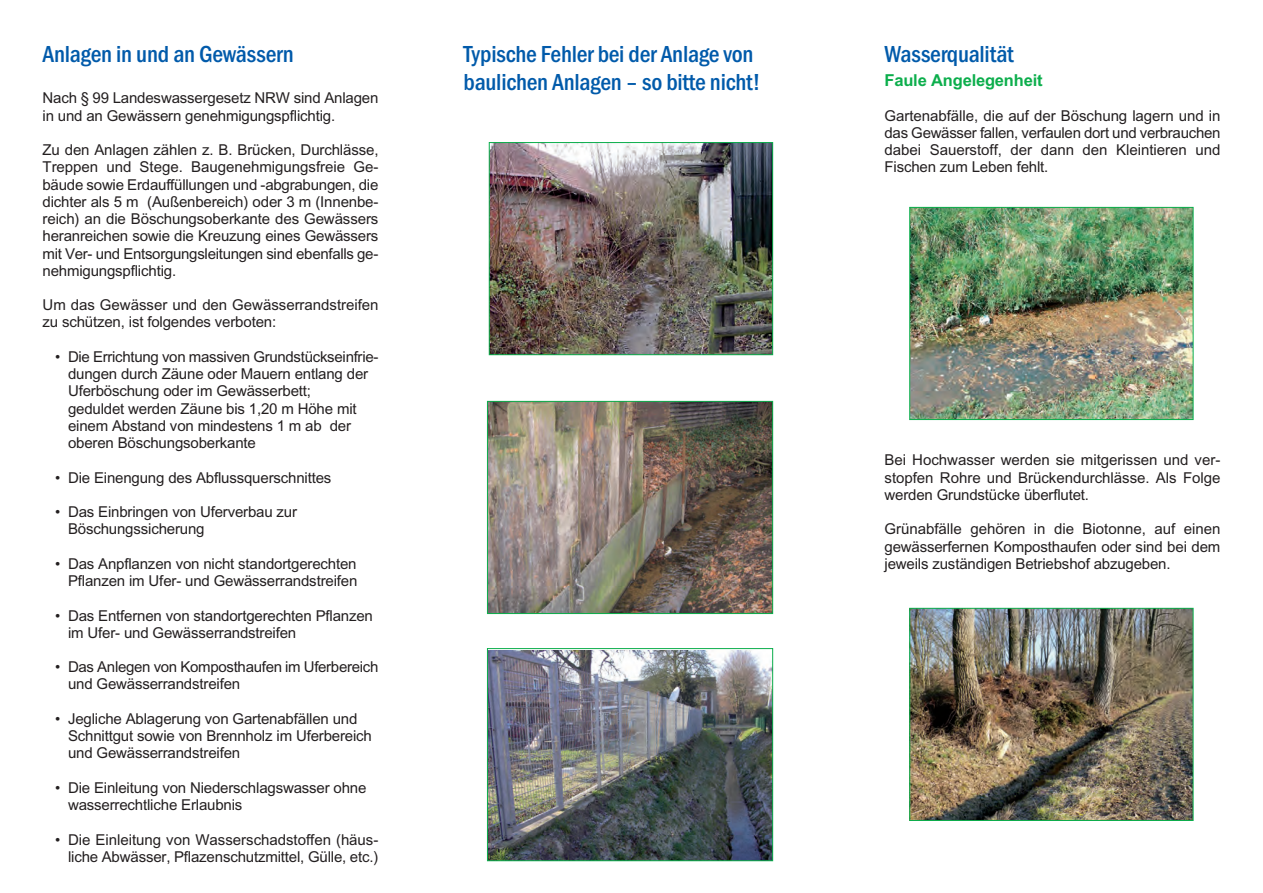
<style>
.page{position:relative;width:1263px;height:893px;background:#fff}
.page>*{position:absolute;margin:0;border:0;box-sizing:border-box;transform-origin:0 0}
.t1{font:500 condensed 24px/28.8px "Franklin Gothic";letter-spacing:-.01em;color:#015aaa}
.t2{font:700 16.5px "Arial";letter-spacing:-.01em;color:#0cae4c}
.t3{font:15px/17.2px "Arial";letter-spacing:-.01em;color:#231f20}
</style>
<div class="page">
<img style="left:491px;top:144px;width:280px;height:209px">
<div style="left:489px;top:142px;width:284px;height:213px;border:1px solid #0cae4c"></div>
<img style="left:911px;top:209px;width:280px;height:209px">
<div style="left:909px;top:207px;width:284px;height:213px;border:1px solid #0cae4c"></div>
<img style="left:911px;top:610px;width:280px;height:209px">
<div style="left:909px;top:608px;width:284px;height:213px;border:1px solid #0cae4c"></div>
<img style="left:489px;top:403px;width:282px;height:209px">
<div style="left:487px;top:401px;width:286px;height:213px;border:1px solid #0cae4c"></div>
<img style="left:489px;top:651px;width:282px;height:208px">
<div style="left:487px;top:648px;width:286px;height:213px;border:1px solid #0cae4c"></div>
<h1 class="t1" style="left:43px;top:41px;width:253px">Anlagen in und an Gewässern</h1>
<p class="t3" style="left:43px;top:91px;width:337px">Nach § 99 Landeswassergesetz NRW sind Anlagen in und an Gewässern genehmigungspflichtig.</p>
<p class="t3" style="left:43px;top:143px;width:337px;text-align:justify">Zu den Anlagen zählen z. B. Brücken, Durchlässe, Treppen und Stege. Baugenehmigungsfreie Ge&shy;bäude sowie Erdauffüllungen und -abgrabungen, die dichter als 5 m (Außenbereich) oder 3 m (Innenbe&shy;reich) an die Böschungsoberkante des Gewässers heranreichen sowie die Kreuzung eines Gewässers mit Ver- und Entsorgungsleitungen sind ebenfalls ge&shy;nehmigungspflichtig.</p>
<p class="t3" style="left:43px;top:298px;width:337px">Um das Gewässer und den Gewässerrandstreifen zu schützen, ist folgendes verboten:</p>
<p class="t3" style="left:68px;top:349px;width:312px;text-indent:-13px">• Die Errichtung von massiven Grundstückseinfrie&shy;dungen durch Zäune oder Mauern entlang der Uferböschung oder im Gewässerbett;<br>geduldet werden Zäune bis 1,20 m Höhe mit einem Abstand von mindestens 1 m ab der oberen Böschungsoberkante</p>
<p class="t3" style="left:55px;top:470px;width:278px">• Die Einengung des Abflussquerschnittes</p>
<p class="t3" style="left:68px;top:505px;width:231px;text-indent:-13px">• Das Einbringen von Uferverbau zur<br>Böschungssicherung</p>
<p class="t3" style="left:55px;top:556px;width:304px;text-align:right">• Das Anpflanzen von nicht standortgerechten<br>Pflanzen im Ufer- und Gewässerrandstreifen</p>
<p class="t3" style="left:68px;top:608px;width:306px;text-indent:-13px">• Das Entfernen von standortgerechten Pflanzen im Ufer- und Gewässerrandstreifen</p>
<p class="t3" style="left:68px;top:660px;width:312px;text-indent:-13px">• Das Anlegen von Komposthaufen im Uferbereich und Gewässerrandstreifen</p>
<p class="t3" style="left:68px;top:711px;width:305px;text-indent:-13px">• Jegliche Ablagerung von Gartenabfällen und<br>Schnittgut sowie von Brennholz im Uferbereich und Gewässerrandstreifen</p>
<p class="t3" style="left:68px;top:780px;width:300px;text-indent:-13px">• Die Einleitung von Niederschlagswasser ohne wasserrechtliche Erlaubnis</p>
<p class="t3" style="left:55px;top:832px;width:325px;text-align:right">• Die Einleitung von Wasserschadstoffen (häus&shy;liche Abwässer, Pflazenschutzmittel, Gülle, etc.)</p>
<h1 class="t1" style="left:463px;top:41px;width:299px">Typische Fehler bei der Anlage von baulichen Anlagen – so bitte nicht!</h1>
<h1 class="t1" style="left:884px;top:41px;width:131px">Wasserqualität</h1>
<p class="t2" style="left:884px;top:74px;width:160px">Faule Angelegenheit</p>
<p class="t3" style="left:884px;top:108px;width:337px;text-align:justify">Gartenabfälle, die auf der Böschung lagern und in das Gewässer fallen, verfaulen dort und verbrauchen dabei Sauerstoff, der dann den Kleintieren und Fischen zum Leben fehlt.</p>
<p class="t3" style="left:884px;top:453px;width:337px;text-align:justify">Bei Hochwasser werden sie mitgerissen und ver&shy;stopfen Rohre und Brückendurchlässe. Als Folge werden Grundstücke überflutet.</p>
<p class="t3" style="left:884px;top:522px;width:337px;text-align:justify">Grünabfälle gehören in die Biotonne, auf einen gewässerfernen Komposthaufen oder sind bei dem jeweils zuständigen Betriebshof abzugeben.</p>
</div>
